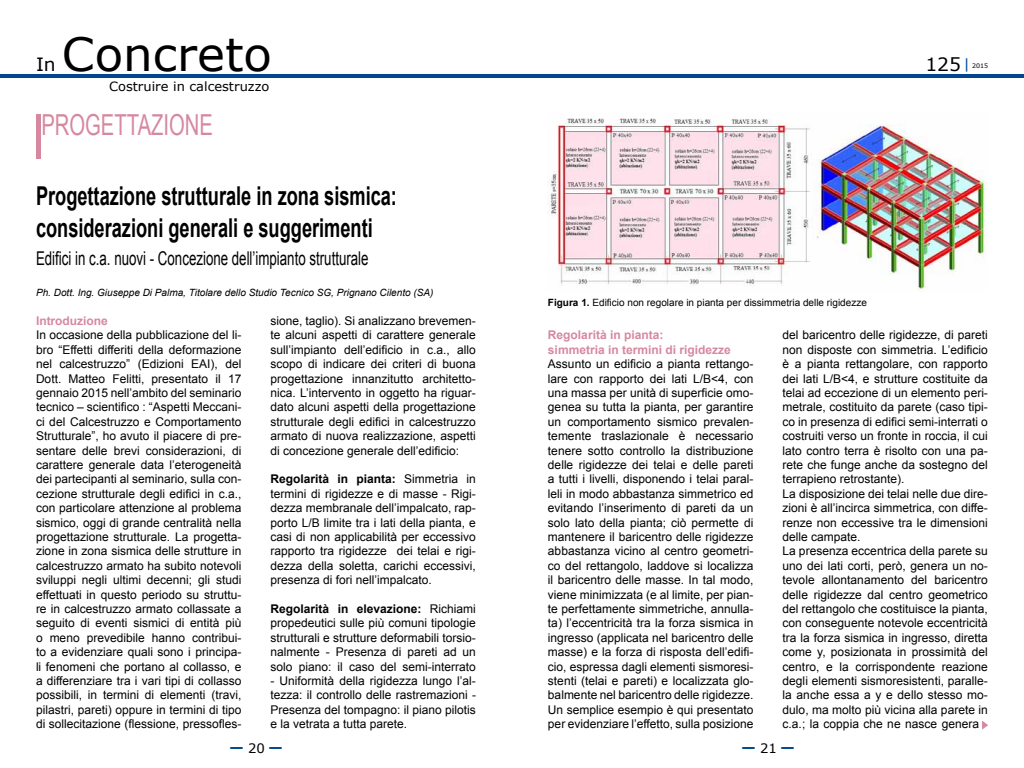
<style>
.page{position:relative;width:1024px;height:768px;background:#fff}
.page>*{position:absolute;margin:0;border:0;box-sizing:border-box;transform-origin:0 0}
.t1{font:45.8px "Verdana";color:#000}
.t2{font:28.9px "Arial";color:#d688a0;scale:.7 1}
.t3{font:700 26px/31.2px "Arial";color:#000;scale:.7 1}
.t4{font:25px "Verdana";color:#00488d}
.t5{font:19px "Arial";color:#000;scale:.7 1}
.t6{font:18.3px "Verdana";color:#000}
.t7{font:12.7px "Verdana";color:#000}
.t8{font:12px/14.4px "Arial";color:#000;text-align:justify}
.t9{font:700 12px/14.4px "Arial";color:#d688a0}
.t10{font:italic 10px "Arial";color:#000}
.t11{font:10px "Arial";color:#000}
.t12{font:6.2px "Verdana";color:#000}
.s1{font-weight:700}
.s2{font-size:13px;color:#000}
.s3{font-size:14px;color:#00488d}
</style>
<div class="page">
<hr style="left:0;top:74px;width:512px;height:4px;background:#00488d">
<hr style="left:512px;top:74px;width:512px;height:4px;background:#00488d">
<hr style="left:36px;top:114px;width:4px;height:44px;background:#d688a0">
<img style="left:549px;top:118px;width:437px;height:171px">
<svg style="left:982px;top:721px;width:6px;height:8px"></svg>
<h3 class="t6" style="left:36px;top:53px;width:21px">In</h3>
<h1 class="t1" style="left:62px;top:25px;width:211px">Concreto</h1>
<p class="t7" style="left:109px;top:79px;width:162px">Costruire in calcestruzzo</p>
<h2 class="t2" style="left:41px;top:106px;width:247px">PROGETTAZIONE</h2>
<h3 class="t3" style="left:36px;top:181px;width:517px">Progettazione strutturale in zona sismica: considerazioni generali e suggerimenti</h3>
<h3 class="t5" style="left:36px;top:246px;width:477px">Edifici in c.a. nuovi - Concezione dell’impianto strutturale</h3>
<p class="t10" style="left:36px;top:286px;width:399px">Ph. Dott. Ing. Giuseppe Di Palma, Titolare dello Studio Tecnico SG, Prignano Cilento (SA)</p>
<p class="t9" style="left:36px;top:314px;width:74px">Introduzione</p>
<p class="t8" style="left:36px;top:328px;width:207px">In occasione della pubblicazione del li&shy;bro “Effetti differiti della deformazione nel calcestruzzo” (Edizioni EAI), del Dott. Matteo Felitti, presentato il 17 gennaio 2015 nell’ambito del seminario tecnico – scientifico : “Aspetti Meccani&shy;ci del Calcestruzzo e Comportamento Strutturale”, ho avuto il piacere di pre&shy;sentare delle brevi considerazioni, di carattere generale data l’eterogeneità dei partecipanti al seminario, sulla con&shy;cezione strutturale degli edifici in c.a., con particolare attenzione al problema sismico, oggi di grande centralità nella progettazione strutturale. La progetta&shy;zione in zona sismica delle strutture in calcestruzzo armato ha subito notevoli sviluppi negli ultimi decenni; gli studi effettuati in questo periodo su struttu&shy;re in calcestruzzo armato collassate a seguito di eventi sismici di entità più o meno prevedibile hanno contribui&shy;to a evidenziare quali sono i principa&shy;li fenomeni che portano al collasso, e a differenziare tra i vari tipi di collasso possibili, in termini di elementi (travi, pilastri, pareti) oppure in termini di tipo di sollecitazione (flessione, pressofles-</p>
<p class="t8" style="left:271px;top:314px;width:207px">sione, taglio). Si analizzano brevemen&shy;te alcuni aspetti di carattere generale sull’impianto dell’edificio in c.a., allo scopo di indicare dei criteri di buona progettazione innanzitutto architetto&shy;nica. L’intervento in oggetto ha riguar&shy;dato alcuni aspetti della progettazione strutturale degli edifici in calcestruzzo armato di nuova realizzazione, aspetti di concezione generale dell’edificio:</p>
<p class="t8" style="left:271px;top:472px;width:207px"><span class="s1">Regolarità in pianta:</span> Simmetria in termini di rigidezze e di masse - Rigi&shy;dezza membranale dell’impalcato, rap&shy;porto L/B limite tra i lati della pianta, e casi di non applicabilità per eccessivo rapporto tra rigidezze dei telai e rigi&shy;dezza della soletta, carichi eccessivi, presenza di fori nell’impalcato.</p>
<p class="t8" style="left:271px;top:602px;width:207px"><span class="s1">Regolarità in elevazione:</span> Richiami propedeutici sulle più comuni tipologie strutturali e strutture deformabili torsio&shy;nalmente - Presenza di pareti ad un solo piano: il caso del semi-interrato</p>
<p class="t8" style="left:271px;top:674px;width:207px">- Uniformità della rigidezza lungo l’al&shy;tezza: il controllo delle rastremazioni - Presenza del tompagno: il piano pilotis e la vetrata a tutta parete.</p>
<h3 class="t4" style="left:228px;top:731px;width:57px">–<span class="s2">20</span>–</h3>
<h3 class="t6" style="left:925px;top:53px;width:46px">125<span class="s3">|</span></h3>
<p class="t12" style="left:972px;top:61px;width:18px">2015</p>
<p class="t11" style="left:548px;top:296px;width:320px"><span class="s1">Figura 1.</span> Edificio non regolare in pianta per dissimmetria delle rigidezze</p>
<p class="t8" style="left:783px;top:328px;width:207px;text-align:left">del baricentro delle rigidezze, di pareti non disposte con simmetria. L’edificio è a pianta rettangolare, con rapporto dei lati L/B&lt;4, e strutture costituite da telai ad eccezione di un elemento peri&shy;metrale, costituito da parete (caso tipi&shy;co in presenza di edifici semi-interrati o costruiti verso un fronte in roccia, il cui lato contro terra è risolto con una pa&shy;rete che funge anche da sostegno del terrapieno retrostante).<br>La disposizione dei telai nelle due dire&shy;zioni è all’incirca simmetrica, con diffe&shy;renze non eccessive tra le dimensioni delle campate.<br>La presenza eccentrica della parete su uno dei lati corti, però, genera un no&shy;tevole allontanamento del baricentro delle rigidezze dal centro geometrico del rettangolo che costituisce la pianta, con conseguente notevole eccentricità tra la forza sismica in ingresso, diretta come y, posizionata in prossimità del centro, e la corrispondente reazione degli elementi sismoresistenti, paralle&shy;la anche essa a y e dello stesso mo&shy;dulo, ma molto più vicina alla parete in c.a.; la coppia che ne nasce genera</p>
<p class="t9" style="left:548px;top:328px;width:184px">Regolarità in pianta:<br>simmetria in termini di rigidezze</p>
<p class="t8" style="left:548px;top:357px;width:207px">Assunto un edificio a pianta rettango&shy;lare con rapporto dei lati L/B&lt;4, con una massa per unità di superficie omo&shy;genea su tutta la pianta, per garantire un comportamento sismico prevalen&shy;temente traslazionale è necessario tenere sotto controllo la distribuzione delle rigidezze dei telai e delle pareti a tutti i livelli, disponendo i telai paral&shy;leli in modo abbastanza simmetrico ed evitando l’inserimento di pareti da un solo lato della pianta; ciò permette di mantenere il baricentro delle rigidezze abbastanza vicino al centro geometri&shy;co del rettangolo, laddove si localizza il baricentro delle masse. In tal modo, viene minimizzata (e al limite, per pian&shy;te perfettamente simmetriche, annulla&shy;ta) l’eccentricità tra la forza sismica in ingresso (applicata nel baricentro delle masse) e la forza di risposta dell’edifi&shy;cio, espressa dagli elementi sismoresi&shy;stenti (telai e pareti) e localizzata glo&shy;balmente nel baricentro delle rigidezze.<br>Un semplice esempio è qui presentato per evidenziare l’effetto, sulla posizione</p>
<h3 class="t4" style="left:741px;top:731px;width:57px">–<span class="s2">21</span>–</h3>
</div>
